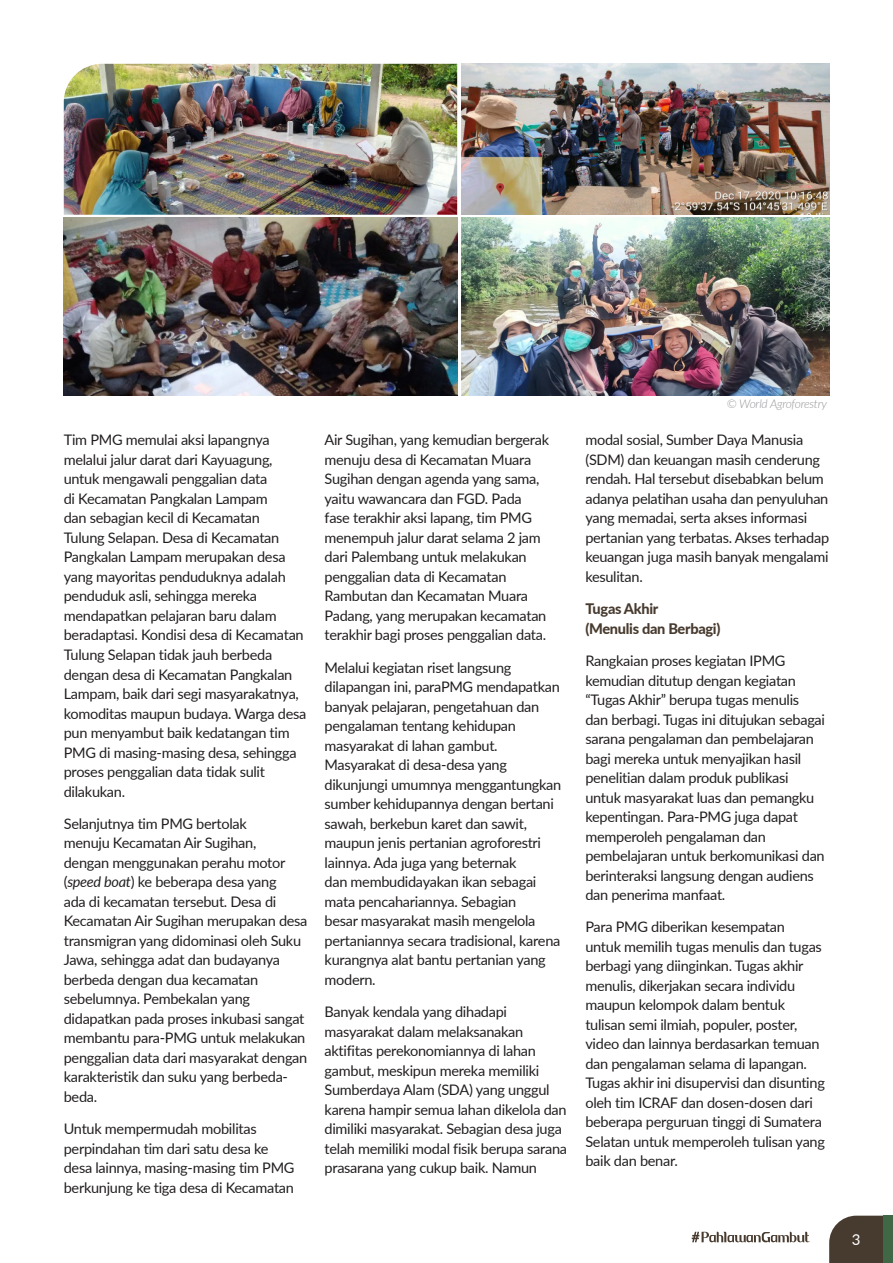
<style>
.page{position:relative;width:893px;height:1263px;background:#fff}
.page>*{position:absolute;margin:0;border:0;box-sizing:border-box;transform-origin:0 0}
.t1{font:15px "Lato";color:#fff}
.Body_text{font:14.55px/19.5px "Lato";letter-spacing:-.02em;color:#231f20}
.Heading_1{font:800 14.55px/19.5px "Lato";letter-spacing:-.02em;color:#473a2e}
.Body_text-2{font:italic 300 12px "Lato";letter-spacing:-.02em;color:#939598}
.s1{font-style:italic}
</style>
<div class="page">
<hr style="left:0;top:0;width:1px;height:1263px;background:#c3dfa3">
<svg style="left:829px;top:1216px;width:54px;height:47px;background:#52463b"></svg>
<div style="left:883px;top:1216px;width:10px;height:47px;background:#406847"></div>
<svg style="left:692px;top:1232px;width:118px;height:10px"></svg>
<img style="left:64px;top:64px;width:393px;height:151px">
<img style="left:64px;top:218px;width:393px;height:177px">
<img style="left:461px;top:64px;width:368px;height:151px">
<img style="left:461px;top:218px;width:368px;height:177px">
<p class="Body_text" style="left:64px;top:430px;width:244px">Tim PMG memulai aksi lapangnya melalui jalur darat dari Kayuagung, untuk mengawali penggalian data<br>di Kecamatan Pangkalan Lampam<br>dan sebagian kecil di Kecamatan<br>Tulung Selapan. Desa di Kecamatan Pangkalan Lampam merupakan desa yang mayoritas penduduknya adalah penduduk asli, sehingga mereka mendapatkan pelajaran baru dalam beradaptasi. Kondisi desa di Kecamatan Tulung Selapan tidak jauh berbeda dengan desa di Kecamatan Pangkalan Lampam, baik dari segi masyarakatnya, komoditas maupun budaya. Warga desa pun menyambut baik kedatangan tim PMG di masing-masing desa, sehingga proses penggalian data tidak sulit dilakukan.</p>
<p class="Body_text" style="left:64px;top:813px;width:245px">Selanjutnya tim PMG bertolak<br>menuju Kecamatan Air Sugihan,<br>dengan menggunakan perahu motor (<span class="s1">speed boat</span>) ke beberapa desa yang<br>ada di kecamatan tersebut. Desa di<br>Kecamatan Air Sugihan merupakan desa transmigran yang didominasi oleh Suku<br>Jawa, sehingga adat dan budayanya berbeda dengan dua kecamatan sebelumnya. Pembekalan yang didapatkan pada proses inkubasi sangat membantu para-PMG untuk melakukan penggalian data dari masyarakat dengan karakteristik dan suku yang berbeda&shy;beda.</p>
<p class="Body_text" style="left:64px;top:1118px;width:232px">Untuk mempermudah mobilitas perpindahan tim dari satu desa ke desa lainnya, masing-masing tim PMG berkunjung ke tiga desa di Kecamatan</p>
<p class="Body_text" style="left:325px;top:430px;width:226px">Air Sugihan, yang kemudian bergerak menuju desa di Kecamatan Muara<br>Sugihan dengan agenda yang sama, yaitu wawancara dan FGD. Pada fase terakhir aksi lapang, tim PMG menempuh jalur darat selama 2 jam dari Palembang untuk melakukan penggalian data di Kecamatan<br>Rambutan dan Kecamatan Muara<br>Padang, yang merupakan kecamatan terakhir bagi proses penggalian data.</p>
<p class="Body_text" style="left:325px;top:657px;width:238px">Melalui kegiatan riset langsung dilapangan ini, paraPMG mendapatkan banyak pelajaran, pengetahuan dan pengalaman tentang kehidupan masyarakat di lahan gambut.<br>Masyarakat di desa-desa yang dikunjungi umumnya menggantungkan sumber kehidupannya dengan bertani sawah, berkebun karet dan sawit, maupun jenis pertanian agroforestri lainnya. Ada juga yang beternak<br>dan membudidayakan ikan sebagai mata pencahariannya. Sebagian<br>besar masyarakat masih mengelola pertaniannya secara tradisional, karena kurangnya alat bantu pertanian yang modern.</p>
<p class="Body_text" style="left:325px;top:1001px;width:244px">Banyak kendala yang dihadapi masyarakat dalam melaksanakan aktifitas perekonomiannya di lahan gambut, meskipun mereka memiliki Sumberdaya Alam (SDA) yang unggul karena hampir semua lahan dikelola dan dimiliki masyarakat. Sebagian desa juga telah memiliki modal fisik berupa sarana prasarana yang cukup baik. Namun</p>
<p class="Body_text-2" style="left:727px;top:395px;width:102px">© World Agroforestry</p>
<p class="Body_text" style="left:585px;top:430px;width:245px">modal sosial, Sumber Daya Manusia (SDM) dan keuangan masih cenderung rendah. Hal tersebut disebabkan belum adanya pelatihan usaha dan penyuluhan yang memadai, serta akses informasi pertanian yang terbatas. Akses terhadap keuangan juga masih banyak mengalami kesulitan.</p>
<p class="Heading_1" style="left:585px;top:598px;width:137px">Tugas Akhir<br>(Menulis dan Berbagi)</p>
<p class="Body_text" style="left:585px;top:650px;width:241px">Rangkaian proses kegiatan IPMG kemudian ditutup dengan kegiatan “Tugas Akhir” berupa tugas menulis dan berbagi. Tugas ini ditujukan sebagai sarana pengalaman dan pembelajaran bagi mereka untuk menyajikan hasil penelitian dalam produk publikasi untuk masyarakat luas dan pemangku kepentingan. Para-PMG juga dapat memperoleh pengalaman dan pembelajaran untuk berkomunikasi dan berinteraksi langsung dengan audiens dan penerima manfaat.</p>
<p class="Body_text" style="left:585px;top:917px;width:241px">Para PMG diberikan kesempatan<br>untuk memilih tugas menulis dan tugas berbagi yang diinginkan. Tugas akhir menulis, dikerjakan secara individu maupun kelompok dalam bentuk tulisan semi ilmiah, populer, poster, video dan lainnya berdasarkan temuan dan pengalaman selama di lapangan.<br>Tugas akhir ini disupervisi dan disunting oleh tim ICRAF dan dosen-dosen dari beberapa perguruan tinggi di Sumatera Selatan untuk memperoleh tulisan yang baik dan benar.</p>
<p class="t1" style="left:852px;top:1229px;width:10px">3</p>
</div>
